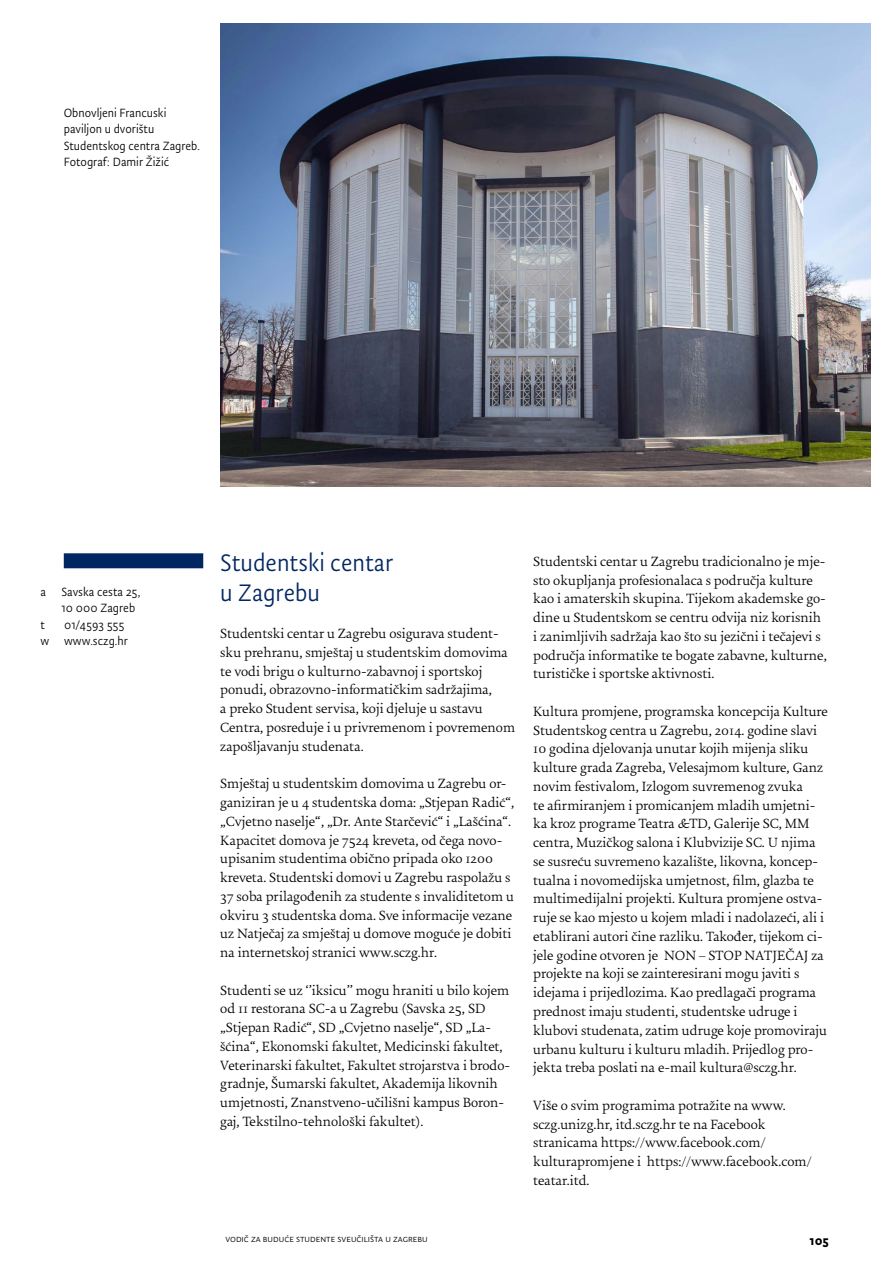
<style>
.page{position:relative;width:893px;height:1276px;background:#fff}
.page>*{position:absolute;margin:0;border:0;box-sizing:border-box;transform-origin:0 0}
.t1{font:27px/29.7px "Unizg Sans Normal";color:#002762}
.t2{font:300 14.25px/18.8px "Uni Zg";color:#000}
.t3{font:700 14.25px "Unizg Sans";color:#000}
.t4{font:13.5px/16.5px "Unizg Sans Normal";color:#000;text-align:right}
.t5{font:10.5px "Unizg Sans Normal";color:#000}
</style>
<div class="page">
<img style="left:220px;top:23px;width:651px;height:464px">
<div style="left:64px;top:553px;width:139px;height:15px;background:#002762"></div>
<p class="t4" style="left:64px;top:104px;width:138px;text-align:left">Obnovljeni Francuski paviljon u dvorištu<br>Studentskog centra Zagreb.<br>Fotograf: Damir Žižić</p>
<p class="t4" style="left:40px;top:583px;width:102px">a Savska cesta 25,</p>
<p class="t4" style="left:61px;top:600px;width:75px">10 000 Zagreb</p>
<p class="t4" style="left:40px;top:616px;width:6px">t</p>
<p class="t4" style="left:40px;top:616px;width:89px">01/4593 555<br>w www.sczg.hr</p>
<h1 class="t1" style="left:220px;top:548px;width:175px">Studentski centar u Zagrebu</h1>
<p class="t2" style="left:220px;top:625px;width:296px">Studentski centar u Zagrebu osigurava student&shy;sku prehranu, smještaj u studentskim domovima te vodi brigu o kulturno-zabavnoj i sportskoj ponudi, obrazovno-informatičkim sadržajima,<br>a preko Student servisa, koji djeluje u sastavu Centra, posreduje i u privremenom i povremenom zapošljavanju studenata.</p>
<p class="t2" style="left:220px;top:775px;width:296px">Smještaj u studentskim domovima u Zagrebu or&shy;ganiziran je u 4 studentska doma: „Stjepan Radić“, „Cvjetno naselje“, „Dr. Ante Starčević“ i „Lašćina“.<br>Kapacitet domova je 7524 kreveta, od čega novo&shy;upisanim studentima obično pripada oko 1200 kreveta. Studentski domovi u Zagrebu raspolažu s 37 soba prilagođenih za studente s invaliditetom u okviru 3 studentska doma. Sve informacije vezane uz Natječaj za smještaj u domove moguće je dobiti na internetskoj stranici www.sczg.hr.</p>
<p class="t2" style="left:220px;top:981px;width:292px">Studenti se uz ‘’iksicu’’ mogu hraniti u bilo kojem od 11 restorana SC-a u Zagrebu (Savska 25, SD „Stjepan Radić“, SD „Cvjetno naselje“, SD „La&shy;šćina“, Ekonomski fakultet, Medicinski fakultet, Veterinarski fakultet, Fakultet strojarstva i brodo&shy;gradnje, Šumarski fakultet, Akademija likovnih umjetnosti, Znanstveno-učilišni kampus Boron&shy;gaj, Tekstilno-tehnološki fakultet).</p>
<p class="t2" style="left:533px;top:553px;width:295px">Studentski centar u Zagrebu tradicionalno je mje&shy;sto okupljanja profesionalaca s područja kulture kao i amaterskih skupina. Tijekom akademske go&shy;dine u Studentskom se centru odvija niz korisnih i zanimljivih sadržaja kao što su jezični i tečajevi s područja informatike te bogate zabavne, kulturne, turističke i sportske aktivnosti.</p>
<p class="t2" style="left:533px;top:703px;width:296px">Kultura promjene, programska koncepcija Kulture Studentskog centra u Zagrebu, 2014. godine slavi 10 godina djelovanja unutar kojih mijenja sliku kulture grada Zagreba, Velesajmom kulture, Ganz novim festivalom, Izlogom suvremenog zvuka<br>te afirmiranjem i promicanjem mladih umjetni&shy;ka kroz programe Teatra &amp;TD, Galerije SC, MM centra, Muzičkog salona i Klubvizije SC. U njima se susreću suvremeno kazalište, likovna, koncep&shy;tualna i novomedijska umjetnost, film, glazba te multimedijalni projekti. Kultura promjene ostva&shy;ruje se kao mjesto u kojem mladi i nadolazeći, ali i etablirani autori čine razliku. Također, tijekom ci&shy;jele godine otvoren je NON – STOP NATJEČAJ za projekte na koji se zainteresirani mogu javiti s idejama i prijedlozima. Kao predlagači programa prednost imaju studenti, studentske udruge i klubovi studenata, zatim udruge koje promoviraju urbanu kulturu i kulturu mladih. Prijedlog pro&shy;jekta treba poslati na e-mail kultura@sczg.hr.</p>
<p class="t2" style="left:533px;top:1096px;width:280px">Više o svim programima potražite na www. sczg.unizg.hr, itd.sczg.hr te na Facebook stranicama https://www.facebook.com/ kulturapromjene i https://www.facebook.com/ teatar.itd.</p>
<p class="t5" style="left:225px;top:1232px;width:204px">vodič za buduće studente sveučilišta u zagrebu</p>
<p class="t3" style="left:809px;top:1232px;width:21px">105</p>
</div>
